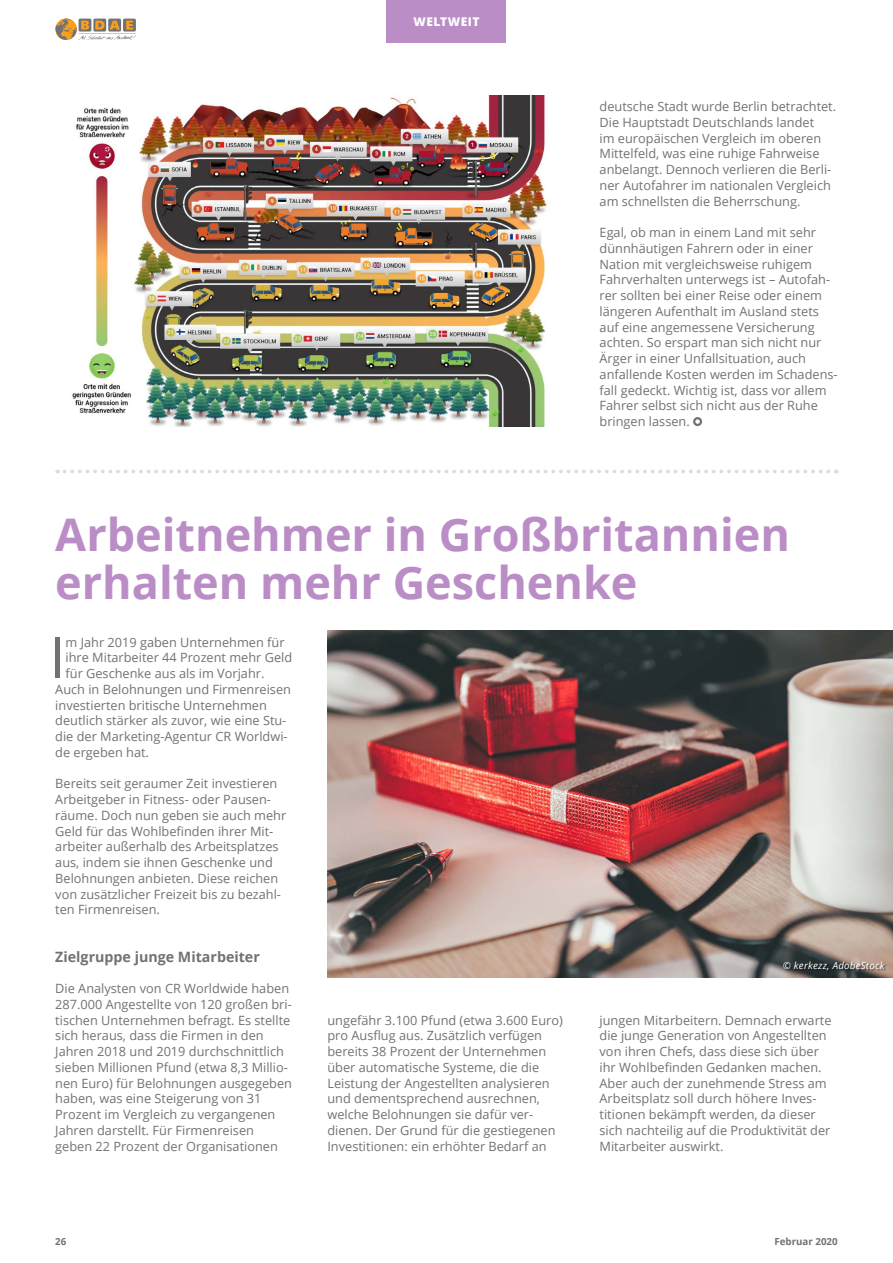
<style>
.page{position:relative;width:893px;height:1263px;background:#fff}
.page>*{position:absolute;margin:0;border:0;box-sizing:border-box;transform-origin:0 0}
.t1{font:56.85px "Open Sans";color:#707274}
.t2{font:700 45px/48px "Open Sans";color:#bb8dc6}
.t3{font:700 14.25px "Open Sans";color:#707274}
.t4{font:12.75px/15.8px "Open Sans";color:#707274}
.t5{font:800 12px "Open Sans";letter-spacing:.035em;color:#fff}
.t6{font:italic 9.75px "Open Sans";letter-spacing:.025em;color:#fff}
.t7{font:700 9.75px "Open Sans";color:#707274}
</style>
<div class="page">
<svg style="left:55px;top:19px;width:81px;height:21px"></svg>
<div style="left:387px;top:0;width:119px;height:43px;background:#bb8dc6"></div>
<img style="left:72px;top:95px;width:475px;height:331px">
<div style="left:693px;top:417px;width:9px;height:9px;border:2px solid #707274;border-radius:50%"></div>
<svg style="left:57px;top:470px;width:771px;height:3px"></svg>
<img style="left:327px;top:631px;width:566px;height:346px">
<div style="left:784px;top:962px;width:103px;height:9px;background:#000;opacity:.5"></div>
<p class="t5" style="left:414px;top:12px;width:67px">WELTWEIT</p>
<p class="t4" style="left:600px;top:98px;width:238px">deutsche Stadt wurde Berlin betrachtet.<br>Die Hauptstadt Deutschlands landet<br>im europäischen Vergleich im oberen Mittelfeld, was eine ruhige Fahrweise anbelangt. Dennoch verlieren die Berli&shy;ner Autofahrer im nationalen Vergleich am schnellsten die Beherrschung.</p>
<p class="t4" style="left:600px;top:224px;width:240px">Egal, ob man in einem Land mit sehr dünnhäutigen Fahrern oder in einer Nation mit vergleichsweise ruhigem Fahrverhalten unterwegs ist – Autofah&shy;rer sollten bei einer Reise oder einem längeren Aufenthalt im Ausland stets auf eine angemessene Versicherung achten. So erspart man sich nicht nur Ärger in einer Unfallsituation, auch anfallende Kosten werden im Schadens&shy;fall gedeckt. Wichtig ist, dass vor allem Fahrer selbst sich nicht aus der Ruhe bringen lassen.</p>
<h2 class="t2" style="left:55px;top:510px;width:736px">Arbeitnehmer in Großbritannien erhalten mehr Geschenke</h2>
<h1 class="t1" style="left:50px;top:618px;width:17px">I</h1>
<p class="t4" style="left:66px;top:634px;width:220px">m Jahr 2019 gaben Unternehmen für</p>
<p class="t4" style="left:66px;top:649px;width:228px">ihre Mitarbeiter 44 Prozent mehr Geld</p>
<p class="t4" style="left:66px;top:665px;width:200px">für Geschenke aus als im Vorjahr.</p>
<p class="t4" style="left:55px;top:681px;width:237px">Auch in Belohnungen und Firmenreisen</p>
<p class="t4" style="left:55px;top:697px;width:213px">investierten britische Unternehmen</p>
<p class="t4" style="left:55px;top:712px;width:233px">deutlich stärker als zuvor, wie eine Stu-</p>
<p class="t4" style="left:55px;top:728px;width:234px">die der Marketing-Agentur CR Worldwi-</p>
<p class="t4" style="left:55px;top:744px;width:95px">de ergeben hat.</p>
<p class="t4" style="left:55px;top:775px;width:233px">Bereits seit geraumer Zeit investieren Arbeitgeber in Fitness- oder Pausen&shy;räume. Doch nun geben sie auch mehr Geld für das Wohlbefinden ihrer Mit&shy;arbeiter außerhalb des Arbeitsplatzes aus, indem sie ihnen Geschenke und Belohnungen anbieten. Diese reichen von zusätzlicher Freizeit bis zu bezahl&shy;ten Firmenreisen.</p>
<p class="t3" style="left:55px;top:946px;width:206px">Zielgruppe junge Mitarbeiter</p>
<p class="t4" style="left:55px;top:980px;width:238px">Die Analysten von CR Worldwide haben 287.000 Angestellte von 120 großen bri&shy;tischen Unternehmen befragt. Es stellte sich heraus, dass die Firmen in den Jahren 2018 und 2019 durchschnittlich sieben Millionen Pfund (etwa 8,3 Millio&shy;nen Euro) für Belohnungen ausgegeben haben, was eine Steigerung von 31<br>Prozent im Vergleich zu vergangenen Jahren darstellt. Für Firmenreisen geben 22 Prozent der Organisationen</p>
<p class="t6" style="left:783px;top:959px;width:103px">© kerkezz, AdobeStock</p>
<p class="t4" style="left:327px;top:1012px;width:237px">ungefähr 3.100 Pfund (etwa 3.600 Euro) pro Ausflug aus. Zusätzlich verfügen bereits 38 Prozent der Unternehmen über automatische Systeme, die die Leistung der Angestellten analysieren und dementsprechend ausrechnen, welche Belohnungen sie dafür ver&shy;dienen. Der Grund für die gestiegenen Investitionen: ein erhöhter Bedarf an</p>
<p class="t4" style="left:600px;top:1012px;width:233px">jungen Mitarbeitern. Demnach erwarte die junge Generation von Angestellten von ihren Chefs, dass diese sich über ihr Wohlbefinden Gedanken machen.<br>Aber auch der zunehmende Stress am Arbeitsplatz soll durch höhere Inves&shy;titionen bekämpft werden, da dieser sich nachteilig auf die Produktivität der Mitarbeiter auswirkt.</p>
<p class="t7" style="left:55px;top:1235px;width:13px">26</p>
<p class="t7" style="left:774px;top:1235px;width:65px">Februar 2020</p>
</div>
